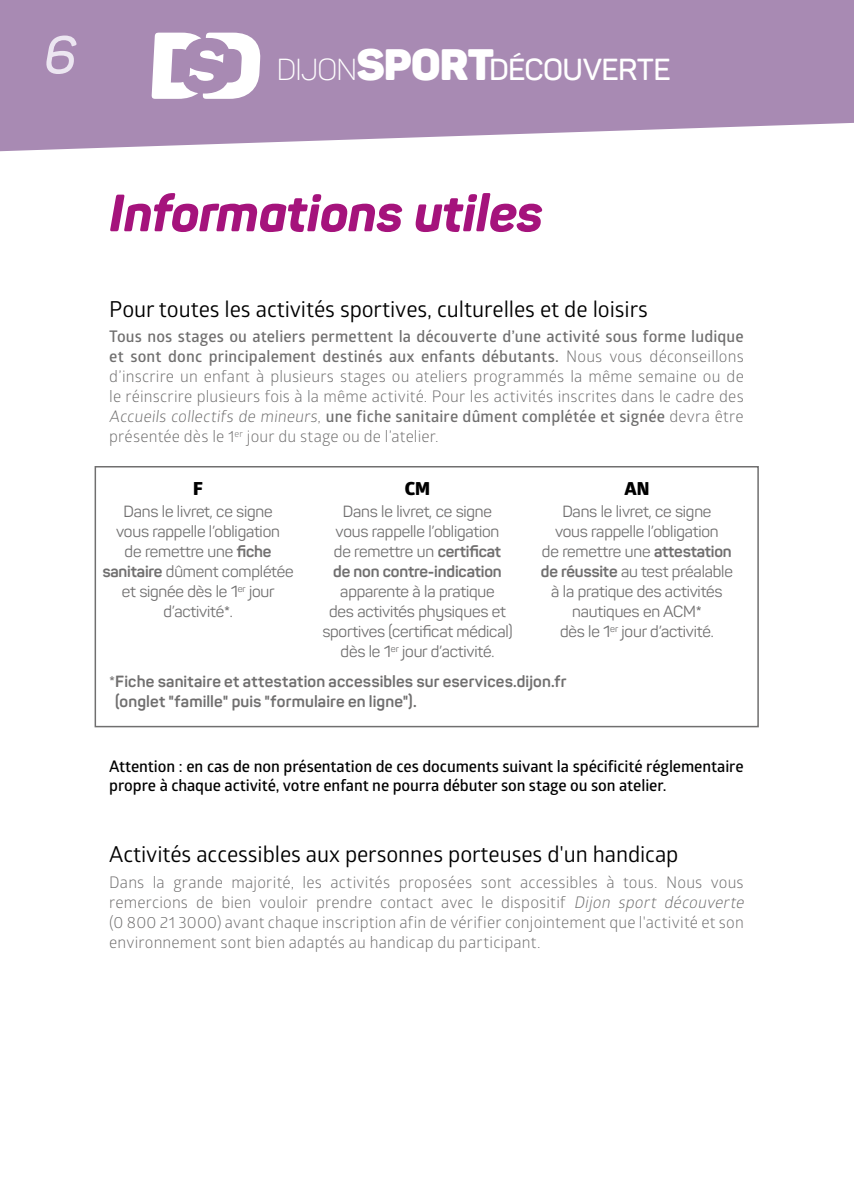
<style>
.page{position:relative;width:854px;height:1191px;background:#fff}
.page>*{position:absolute;margin:0;border:0;box-sizing:border-box;transform-origin:0 0}
.t1{font:italic 600 52px "Panton";color:#ece6f1}
.t2{font:italic 800 51.6px "Panton";color:#a5137c}
.t3{font:600 30px "Panton";letter-spacing:-.015em;color:#fff}
.t4{font:22px "Glober W01";letter-spacing:-.005em;color:#000}
.t5{font:800 18px "Glober W01";color:#000}
.t6{font:16px/20px "Glober W01";letter-spacing:.01em;color:#706f6f;text-align:justify}
.t7{font:16px/20px "Panton";letter-spacing:-.01em;color:#706f6f;text-align:center}
.t8{font:600 16px/19.2px "Glober W01";letter-spacing:-.005em;color:#000}
.t9{font:700 16px/19.6px "Panton";letter-spacing:.01em;color:#706f6f}
.s1{font-weight:300}
.s2{font-weight:900;font-size:43.4px}
.s3{font-weight:600}
.s4{font-weight:700}
.s5{font-style:italic}
</style>
<div class="page">
<svg style="left:0;top:0;width:853px;height:151px;background:#b095ba"></svg>
<svg style="left:151px;top:33px;width:110px;height:66px"></svg>
<div style="left:94px;top:466px;width:664px;height:261px;border:2px solid #706f6f"></div>
<h1 class="t1" style="left:43px;top:23px;width:34px">6</h1>
<h3 class="t3" style="left:277px;top:51px;width:395px"><span class="s1">DIJON</span><span class="s2">SPORT</span>DÉCOUVERTE</h3>
<h2 class="t2" style="left:109px;top:181px;width:435px">Informations utiles</h2>
<h3 class="t4" style="left:109px;top:296px;width:540px">Pour toutes les activités sportives, culturelles et de loisirs</h3>
<p class="t6" style="left:109px;top:327px;width:636px"><span class="s3">Tous nos stages ou ateliers permettent la découverte d’une activité sous forme ludique et sont donc principalement destinés aux enfants débutants.</span> Nous vous déconseillons d’inscrire un enfant à plusieurs stages ou ateliers programmés la même semaine ou de le réinscrire plusieurs fois à la même activité. Pour les activités inscrites dans le cadre des Accueils collectifs de mineurs, <span class="s3">une fiche sanitaire dûment complétée et signée</span> devra être présentée dès le 1<sup>er</sup> jour du stage ou de l’atelier.</p>
<p class="t5" style="left:193px;top:477px;width:11px">F</p>
<p class="t7" style="left:102px;top:502px;width:193px">Dans le livret, ce signe<br>vous rappelle l’obligation<br>de remettre une <span class="s4">fiche sanitaire</span> dûment complétée et signée dès le 1<sup>er</sup> jour d’activité<span class="s4">*</span>.</p>
<p class="t5" style="left:405px;top:477px;width:27px">CM</p>
<p class="t7" style="left:333px;top:502px;width:170px">Dans le livret, ce signe vous rappelle l’obligation de remettre un <span class="s4">certificat de non contre-indication</span></p>
<p class="t7" style="left:322px;top:582px;width:191px">apparente à la pratique<br>des activités physiques et sportives (certificat médical) dès le 1<sup>er</sup> jour d’activité.</p>
<p class="t5" style="left:624px;top:477px;width:26px">AN</p>
<p class="t7" style="left:540px;top:502px;width:193px">Dans le livret, ce signe<br>vous rappelle l’obligation<br>de remettre une <span class="s4">attestation de réussite</span> au test préalable à la pratique des activités nautiques en ACM<span class="s4">*<br></span>dès le 1<sup>er</sup> jour d’activité.</p>
<p class="t9" style="left:115px;top:671px;width:452px;text-indent:-6px">*Fiche sanitaire et attestation accessibles sur eservices.dijon.fr (onglet "famille" puis "formulaire en ligne").</p>
<p class="t8" style="left:109px;top:756px;width:635px">Attention : en cas de non présentation de ces documents suivant la spécificité réglementaire propre à chaque activité, votre enfant ne pourra débuter son stage ou son atelier.</p>
<h3 class="t4" style="left:109px;top:842px;width:570px">Activités accessibles aux personnes porteuses d'un handicap</h3>
<p class="t6" style="left:109px;top:872px;width:639px;text-align:left">Dans la grande majorité, les activités proposées sont accessibles à tous. Nous vous remercions de bien vouloir prendre contact avec le dispositif <span class="s5">Dijon sport découverte </span>(0 800 21 3000) avant chaque inscription afin de vérifier conjointement que l'activité et son environnement sont bien adaptés au handicap du participant.</p>
</div>
